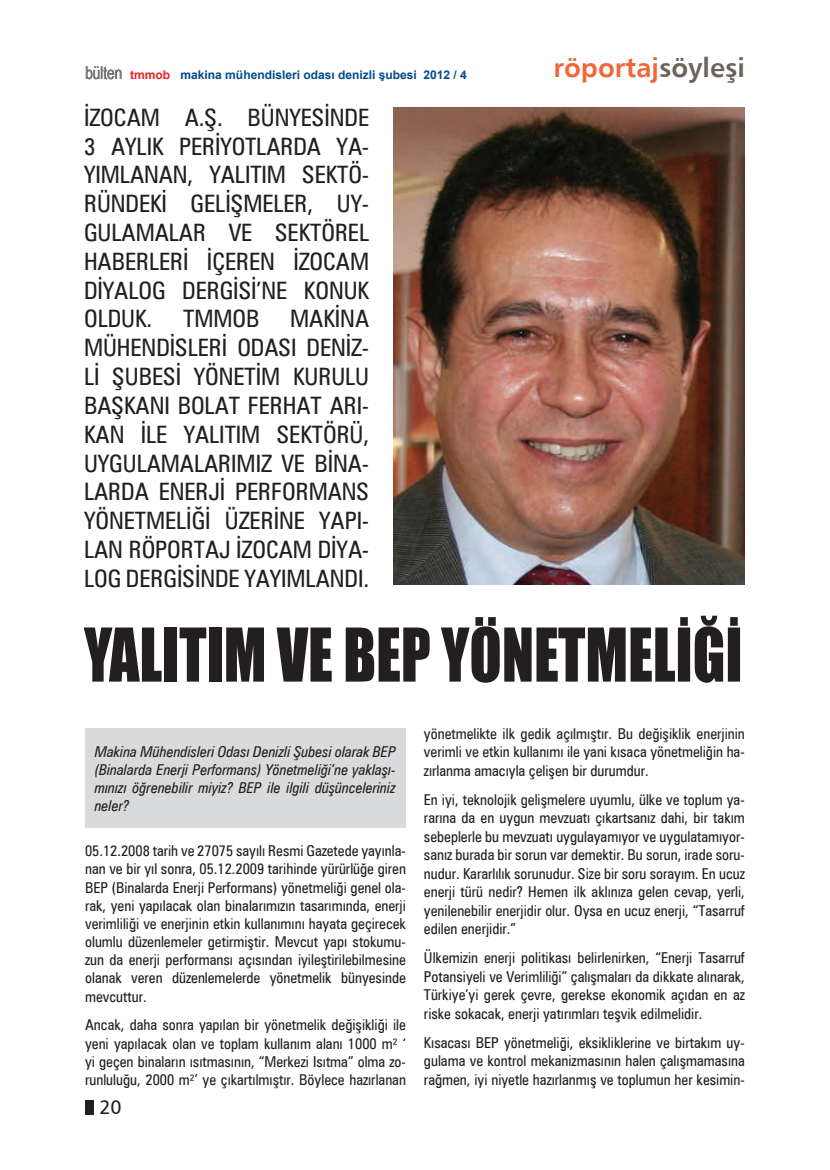
<style>
.page{position:relative;width:830px;height:1170px;background:#fff}
.page>*{position:absolute;margin:0;border:0;box-sizing:border-box;transform-origin:0 0}
.t1{font:68.4px "Impact";color:#231f20;scale:.87 1}
.t2{font:27px "Humanist 777 BT Bold B";color:#f26638}
.t3{font:condensed 24px/28.8px "Zurich BT";letter-spacing:-.005em;color:#231f20;text-align:justify}
.t4{font:19.5px "Humanist 777 BT Roman B";color:#231f20}
.t5{font:condensed 15px/18.5px "Zurich BT";color:#231f20;text-align:justify}
.t6{font:italic condensed 15px/18px "Zurich BT";color:#231f20;text-align:justify}
.t7{font:700 12px "Arial";color:#004a8d}
.s1{font-family:"Arial Narrow";font-weight:400;font-size:17.7px;color:#231f20}
.s2{color:#ee1d23}
.s3{color:#6a645a}
</style>
<div class="page">
<div style="left:85px;top:1100px;width:9px;height:14px;background:#231f20"></div>
<div style="left:85px;top:727px;width:321px;height:100px;background:#d9dadc"></div>
<img style="left:393px;top:107px;width:351px;height:478px">
<p class="t7" style="left:85px;top:66px;width:383px"><span class="s1">bülten</span> <span class="s2">tmmob</span> makina mühendisleri odası denizli şubesi 2012 / 4</p>
<h3 class="t3" style="left:84px;top:103px;width:286px">İZOCAM A.Ş. BÜNYESİNDE 3 AYLIK PERİYOTLARDA YA-YIMLANAN, YALITIM SEKTÖ-RÜNDEKİ GELİŞMELER, UY-GULAMALAR VE SEKTÖREL HABERLERİ İÇEREN İZOCAM DİYALOG DERGİSİ’NE KONUK OLDUK.</h3>
<p class="t3" style="left:84px;top:304px;width:286px;text-indent:206px">MAKİNA MÜHENDİSLERİ ODASI DENİZ-Lİ ŞUBESİ YÖNETİM KURULU BAŞKANI BOLAT FERHAT ARI-KAN İLE YALITIM SEKTÖRÜ, UYGULAMALARIMIZ VE BİNA-LARDA ENERJİ PERFORMANS YÖNETMELİĞİ ÜZERİNE YAPI-LAN RÖPORTAJ İZOCAM DİYA-LOG DERGİSİNDE YAYIMLANDI.</p>
<h3 class="t3" style="left:183px;top:304px;width:78px">T MMOB</h3>
<h2 class="t2" style="left:553px;top:50px;width:193px">röportaj<span class="s3">söyleşi</span></h2>
<h1 class="t1" style="left:84px;top:601px;width:758px">YALITIM VE BEP YÖNETMELİĞİ</h1>
<p class="t6" style="left:95px;top:742px;width:302px">Makina Mühendisleri Odası Denizli Şubesi olarak BEP (Binalarda Enerji Performans) Yönetmeliği’ne yaklaşı&shy;mınızı öğrenebilir miyiz? BEP ile ilgili düşünceleriniz neler?</p>
<p class="t5" style="left:85px;top:841px;width:322px">05.12.2008 tarih ve 27075 sayılı Resmi Gazetede yayınla&shy;nan ve bir yıl sonra, 05.12.2009 tarihinde yürürlüğe giren BEP (Binalarda Enerji Performans) yönetmeliği genel ola&shy;rak, yeni yapılacak olan binalarımızın tasarımında, enerji verimliliği ve enerjinin etkin kullanımını hayata geçirecek olumlu düzenlemeler getirmiştir. Mevcut yapı stokumu&shy;zun da enerji performansı açısından iyileştirilebilmesine olanak veren düzenlemelerde yönetmelik bünyesinde mevcuttur.</p>
<p class="t5" style="left:85px;top:1015px;width:322px">Ancak, daha sonra yapılan bir yönetmelik değişikliği ile yeni yapılacak olan ve toplam kullanım alanı 1000 m² ‘ yi geçen binaların ısıtmasının, “Merkezi Isıtma” olma zo&shy;runluluğu, 2000 m²’ ye çıkartılmıştır. Böylece hazırlanan</p>
<h3 class="t4" style="left:99px;top:1095px;width:24px">20</h3>
<p class="t5" style="left:424px;top:724px;width:322px">yönetmelikte ilk gedik açılmıştır. Bu değişiklik enerjinin verimli ve etkin kullanımı ile yani kısaca yönetmeliğin ha&shy;zırlanma amacıyla çelişen bir durumdur.</p>
<p class="t5" style="left:424px;top:790px;width:322px">En iyi, teknolojik gelişmelere uyumlu, ülke ve toplum ya&shy;rarına da en uygun mevzuatı çıkartsanız dahi, bir takım sebeplerle bu mevzuatı uygulayamıyor ve uygulatamıyor&shy;sanız burada bir sorun var demektir. Bu sorun, irade soru&shy;nudur. Kararlılık sorunudur. Size bir soru sorayım. En ucuz enerji türü nedir? Hemen ilk aklınıza gelen cevap, yerli, yenilenebilir enerjidir olur. Oysa en ucuz enerji, “Tasarruf edilen enerjidir.”</p>
<p class="t5" style="left:424px;top:948px;width:322px">Ülkemizin enerji politikası belirlenirken, “Enerji Tasarruf Potansiyeli ve Verimliliği” çalışmaları da dikkate alınarak, Türkiye’yi gerek çevre, gerekse ekonomik açıdan en az riske sokacak, enerji yatırımları teşvik edilmelidir.</p>
<p class="t5" style="left:424px;top:1033px;width:322px">Kısacası BEP yönetmeliği, eksikliklerine ve birtakım uy&shy;gulama ve kontrol mekanizmasının halen çalışmamasına rağmen, iyi niyetle hazırlanmış ve toplumun her kesimin-</p>
</div>
